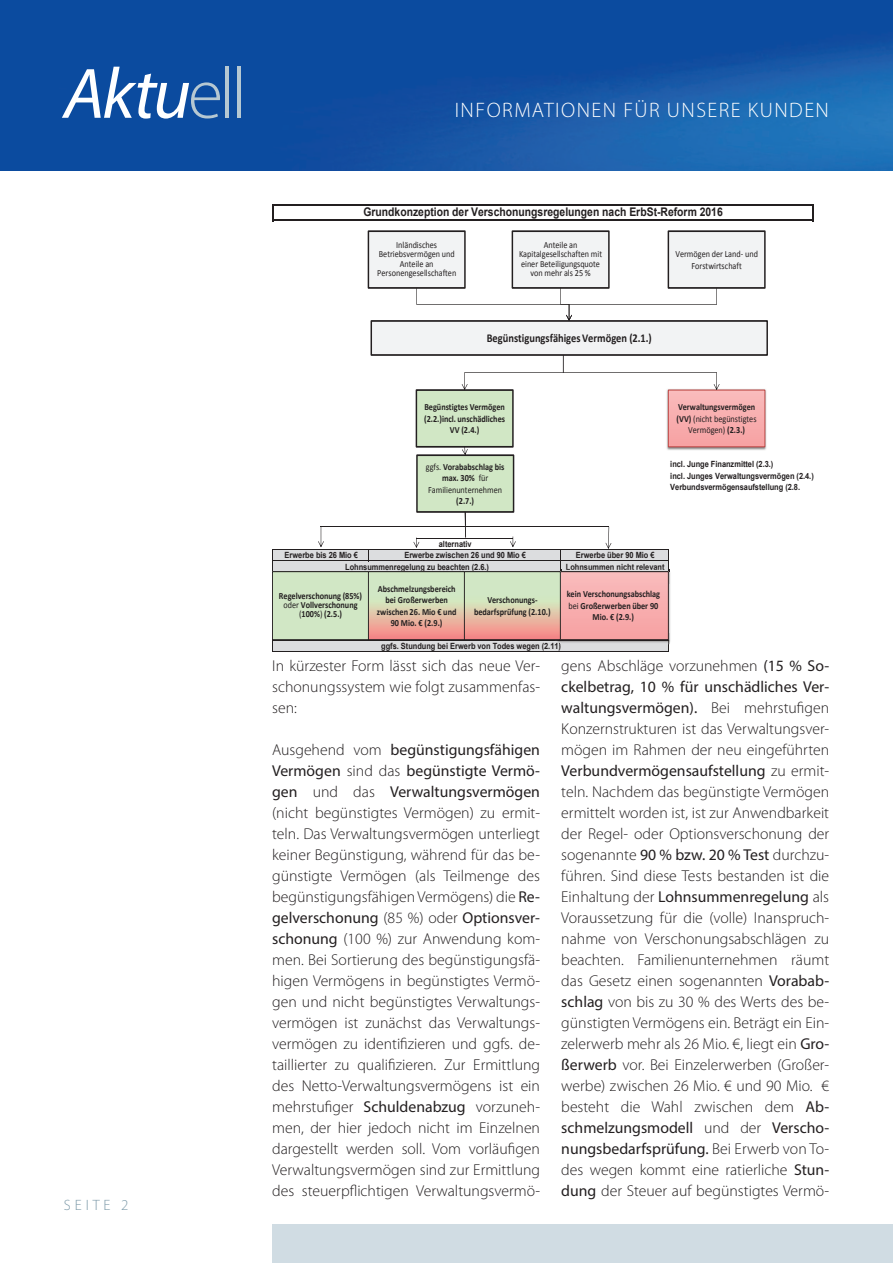
<style>
.page{position:relative;width:893px;height:1263px;background:#fff}
.page>*{position:absolute;margin:0;border:0;box-sizing:border-box;transform-origin:0 0}
.t1{font:italic 72px "Myriad Pro";color:#fff}
.t2{font:300 21px "Myriad Pro";letter-spacing:.07em;color:#fff}
.t3{font:300 15.75px/21px "Myriad Pro";color:#231f20;text-align:justify}
.t4{font:300 15px "Myriad Pro";letter-spacing:.26em;color:#7d9aa9}
.t5{font:700 12px "Calibri";color:#231f20;scale:.87 1}
.t6{font:700 11.85px "Arial";color:#231f20;scale:.87 1}
.t7{font:700 9.45px/11.4px "Calibri";color:#231f20;text-align:center;scale:.87 1}
.t8{font:9.45px/9.3px "Calibri";color:#231f20;text-align:center;scale:.87 1}
.t9{font:700 8.55px/11.4px "Arial";letter-spacing:-.005em;color:#231f20;scale:.87 1}
.t10{font:700 8.55px "Arial";letter-spacing:-.005em;color:#231f20;scale:.87 1}
.s1{font-weight:300;font-style:normal;color:#b6c8d2}
.s2{font-weight:700}
.s3{font-weight:400}
</style>
<div class="page">
<img style="left:0;top:0;width:893px;height:170px">
<div style="left:272px;top:1225px;width:621px;height:38px;background:#d0dce3"></div>
<div style="left:273px;top:549px;width:396px;height:23px;background:#dcdddf"></div>
<div style="left:273px;top:640px;width:396px;height:12px;background:#dcdddf"></div>
<svg style="left:272px;top:204px;width:2px;height:17px"></svg>
<hr style="left:273px;top:549px;width:1px;height:35px;background:#231f20">
<svg style="left:812px;top:206px;width:2px;height:13px"></svg>
<hr style="left:560px;top:550px;width:1px;height:34px;background:#231f20">
<hr style="left:274px;top:204px;width:540px;height:2px;background:#231f20">
<hr style="left:274px;top:219px;width:540px;height:2px;background:#231f20">
<hr style="left:321px;top:526px;width:288px;height:1px;background:#231f20">
<hr style="left:417px;top:538px;width:96px;height:1px;background:#231f20">
<hr style="left:273px;top:549px;width:396px;height:1px;background:#231f20">
<hr style="left:273px;top:560px;width:396px;height:1px;background:#231f20">
<hr style="left:273px;top:640px;width:396px;height:1px;background:#231f20">
<hr style="left:273px;top:651px;width:396px;height:1px;background:#231f20">
<div style="left:416px;top:390px;width:97px;height:57px;background:#d1e7c5"></div>
<div style="left:416px;top:389px;width:98px;height:59px;border:2px solid #231f20"></div>
<div style="left:272px;top:572px;width:97px;height:68px;background:#d1e7c5"></div>
<div style="left:272px;top:571px;width:97px;height:69px;border:1px solid #231f20"></div>
<svg style="left:370px;top:573px;width:93px;height:65px;background:#ddcbb0"></svg>
<div style="left:368px;top:571px;width:97px;height:69px;border:1px solid #231f20"></div>
<img style="left:556px;top:640px;width:112px;height:3px">
<svg style="left:668px;top:550px;width:1px;height:21px"></svg>
<div style="left:558px;top:572px;width:110px;height:68px;background:linear-gradient(to right,#f8aeaf,#f8aeaf)"></div>
<div style="left:558px;top:571px;width:111px;height:69px;border:1px solid #231f20"></div>
<img style="left:666px;top:389px;width:101px;height:61px">
<img style="left:765px;top:397px;width:1px;height:48px">
<div style="left:668px;top:390px;width:97px;height:57px;background:#f8aeaf"></div>
<div style="left:668px;top:390px;width:97px;height:57px;border:1px solid #bf4a48"></div>
<div style="left:371px;top:321px;width:396px;height:34px;background:#f2f3f4"></div>
<div style="left:370px;top:320px;width:398px;height:36px;border:2px solid #231f20"></div>
<div style="left:368px;top:231px;width:97px;height:57px;background:#f2f3f4"></div>
<div style="left:368px;top:230px;width:98px;height:59px;border:2px solid #231f20"></div>
<div style="left:512px;top:231px;width:97px;height:57px;background:#f2f3f4"></div>
<div style="left:512px;top:230px;width:98px;height:59px;border:2px solid #231f20"></div>
<div style="left:668px;top:231px;width:97px;height:57px;background:#f2f3f4"></div>
<div style="left:668px;top:230px;width:98px;height:59px;border:2px solid #231f20"></div>
<svg style="left:462px;top:355px;width:257px;height:35px"></svg>
<svg style="left:466px;top:573px;width:93px;height:65px;background:#ddcbb0"></svg>
<div style="left:464px;top:571px;width:97px;height:69px;border:1px solid #231f20"></div>
<div style="left:417px;top:455px;width:97px;height:57px;background:#d1e7c5"></div>
<div style="left:416px;top:454px;width:98px;height:59px;border:2px solid #231f20"></div>
<svg style="left:462px;top:447px;width:6px;height:8px"></svg>
<svg style="left:416px;top:288px;width:301px;height:33px"></svg>
<svg style="left:318px;top:527px;width:6px;height:20px"></svg>
<svg style="left:606px;top:527px;width:5px;height:22px"></svg>
<svg style="left:465px;top:512px;width:1px;height:26px"></svg>
<svg style="left:510px;top:536px;width:6px;height:11px"></svg>
<svg style="left:413px;top:538px;width:6px;height:10px"></svg>
<h1 class="t1" style="left:64px;top:49px;width:184px">Aktu<span class="s1">ell</span></h1>
<h2 class="t2" style="left:455px;top:98px;width:376px">INFORMATIONEN FÜR UNSERE KUNDEN</h2>
<p class="t4" style="left:64px;top:1197px;width:66px">SEITE 2</p>
<p class="t6" style="left:363px;top:204px;width:415px">Grundkonzeption der Verschonungsregelungen nach ErbSt-Reform 2016</p>
<p class="t8" style="left:377px;top:240px;width:92px">Inländisches<br>Betriebsvermögen und<br>Anteile an<br>Personengesellschaften</p>
<p class="t8" style="left:519px;top:240px;width:97px">Anteile an<br>Kapitalgesellschaften mit einer Beteiligungsquote von mehr als 25 %</p>
<p class="t8" style="left:675px;top:248px;width:96px;line-height:11.4px">Vermögen der Land- und<br>Forstwirtschaft</p>
<p class="t5" style="left:487px;top:330px;width:191px">BegünstigungsfähigesVermögen (2.1.)</p>
<p class="t7" style="left:424px;top:401px;width:95px">Begünstigtes Vermögen (2.2.)incl. unschädliches<br>VV (2.4.)</p>
<p class="t8" style="left:426px;top:461px;width:92px;line-height:11.4px">ggfs. <span class="s2">Vorababschlag bis max. 30%</span> für<br>Familienunternehmen</p>
<p class="t7" style="left:456px;top:495px;width:22px">(2.7.)</p>
<p class="t9" style="left:439px;top:538px;width:39px">alternativ</p>
<p class="t7" style="left:677px;top:401px;width:93px">Verwaltungsvermögen (VV) <span class="s3">(nicht begünstigtes<br>Vermögen)</span> (2.3.)</p>
<p class="t9" style="left:670px;top:459px;width:167px">incl. Junge Finanzmittel (2.3.)<br>incl. Junges Verwaltungsvermögen (2.4.)<br>Verbundsvermögensaufstellung (2.8.</p>
<p class="t10" style="left:284px;top:549px;width:86px">Erwerbe bis 26 Mio €</p>
<p class="t10" style="left:404px;top:549px;width:141px">Erwerbe zwischen 26 und 90 Mio €</p>
<p class="t10" style="left:576px;top:549px;width:92px">Erwerbe über 90 Mio €</p>
<p class="t9" style="left:345px;top:561px;width:167px">Lohnsummenregelung zu beachten (2.6.)</p>
<p class="t9" style="left:566px;top:561px;width:115px">Lohnsummen nicht relevant</p>
<p class="t7" style="left:279px;top:591px;width:97px;line-height:9.3px">Regelverschonung (85%) <span class="s3">oder</span> Vollverschonung <span class="s3">(</span>100%<span class="s3">)</span> (2.5.)</p>
<p class="t7" style="left:377px;top:583px;width:93px">Abschmelzungsbereich bei Großerwerben zwischen 26. Mio € und<br>90 Mio. € (2.9.)</p>
<p class="t7" style="left:567px;top:589px;width:109px">kein Verschonungsabschlag <span class="s3">bei</span> Großerwerben über 90<br>Mio. € (2.9.)</p>
<p class="t7" style="left:474px;top:594px;width:89px">Verschonungs&shy;bedarfsprüfung (2.10.)</p>
<p class="t9" style="left:381px;top:640px;width:208px">ggfs. Stundung bei Erwerb von Todes wegen (2.11)</p>
<p class="t3" style="left:272px;top:655px;width:269px">In kürzester Form lässt sich das neue Ver&shy;schonungssystem wie folgt zusammenfas&shy;sen:</p>
<p class="t3" style="left:272px;top:739px;width:269px">Ausgehend vom <span class="s3">begünstigungsfähigen Vermögen</span> sind das <span class="s3">begünstigte Vermö&shy;gen</span> und das <span class="s3">Verwaltungsvermögen </span>(nicht begünstigtes Vermögen) zu ermit&shy;teln. Das Verwaltungsvermögen unterliegt keiner Begünstigung, während für das be&shy;günstigte Vermögen (als Teilmenge des begünstigungsfähigen Vermögens) die <span class="s3">Re&shy;gelverschonung</span> (85 %) oder <span class="s3">Optionsver&shy;schonung</span> (100 %) zur Anwendung kom&shy;men. Bei Sortierung des begünstigungsfä&shy;higen Vermögens in begünstigtes Vermö&shy;gen und nicht begünstigtes Verwaltungs&shy;vermögen ist zunächst das Verwaltungs&shy;vermögen zu identifizieren und ggfs. de&shy;taillierter zu qualifizieren. Zur Ermittlung des Netto-Verwaltungsvermögens ist ein mehrstufiger <span class="s3">Schuldenabzug</span> vorzuneh&shy;men, der hier jedoch nicht im Einzelnen dargestellt werden soll. Vom vorläufigen Verwaltungsvermögen sind zur Ermittlung des steuerpflichtigen Verwaltungsvermö-</p>
<p class="t3" style="left:561px;top:655px;width:269px">gens Abschläge vorzunehmen <span class="s3">(15 % So&shy;ckelbetrag, 10 % für unschädliches Ver&shy;waltungsvermögen).</span> Bei mehrstufigen Konzernstrukturen ist das Verwaltungsver&shy;mögen im Rahmen der neu eingeführten <span class="s3">Verbundvermögensaufstellung</span> zu ermit&shy;teln. Nachdem das begünstigte Vermögen ermittelt worden ist, ist zur Anwendbarkeit der Regel- oder Optionsverschonung der sogenannte <span class="s3">90 % bzw. 20 % Test</span> durchzu&shy;führen. Sind diese Tests bestanden ist die Einhaltung der <span class="s3">Lohnsummenregelung</span> als Voraussetzung für die (volle) Inanspruch&shy;nahme von Verschonungsabschlägen zu beachten. Familienunternehmen räumt das Gesetz einen sogenannten <span class="s3">Vorabab&shy;schlag</span> von bis zu 30 % des Werts des be&shy;günstigten Vermögens ein. Beträgt ein Ein&shy;zelerwerb mehr als 26 Mio. €, liegt ein <span class="s3">Gro&shy;ßerwerb</span> vor. Bei Einzelerwerben (Großer&shy;werbe) zwischen 26 Mio. € und 90 Mio. € besteht die Wahl zwischen dem <span class="s3">Ab&shy;schmelzungsmodell</span> und der <span class="s3">Verscho&shy;nungsbedarfsprüfung.</span> Bei Erwerb von To&shy;des wegen kommt eine ratierliche <span class="s3">Stun&shy;dung</span> der Steuer auf begünstigtes Vermö-</p>
</div>
